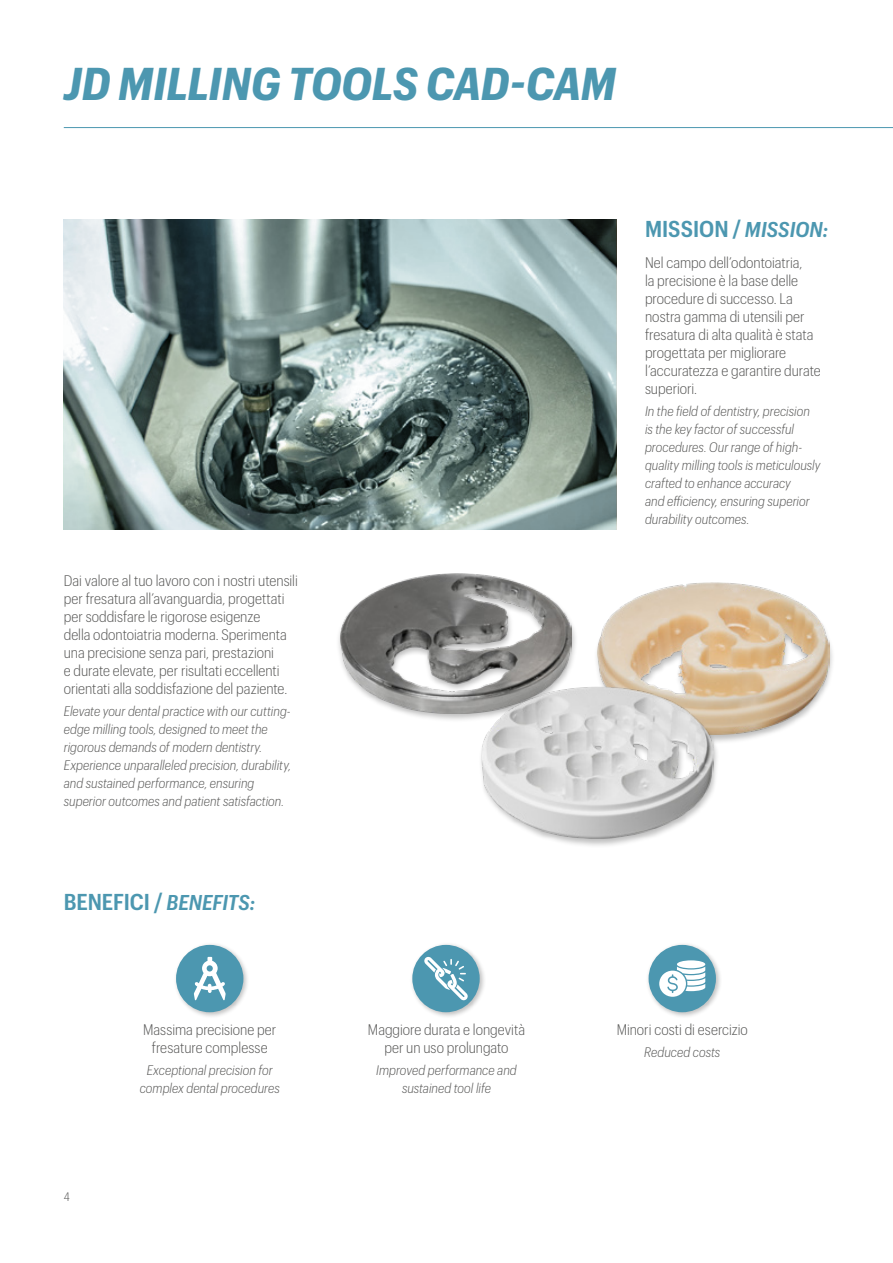
<style>
.page{position:relative;width:893px;height:1263px;background:#fff}
.page>*{position:absolute;margin:0;border:0;box-sizing:border-box;transform-origin:0 0}
.t1{font:italic 700 45px "Graphik Compact";letter-spacing:-.01em;color:#4c97b0}
.t2{font:600 22.5px "Graphik Compact";letter-spacing:-.005em;color:#4c97b0}
.t3{font:300 15px/18px "Graphik Compact";color:#575756}
.t4{font:italic 300 13.5px/18px "Graphik Compact";letter-spacing:.005em;color:#575756}
.t5{font:300 12px "Graphik Compact";color:#575756}
.s1{font-style:italic;font-size:21px}
</style>
<div class="page">
<hr style="left:64px;top:127px;width:829px;height:1px;background:#4c97b0">
<div style="left:173px;top:942px;width:77px;height:76px;background:#000;opacity:.25"></div>
<div style="left:176px;top:945px;width:67px;height:67px;background:#4c97b0;border-radius:50%"></div>
<svg style="left:194px;top:957px;width:32px;height:43px"></svg>
<div style="left:409px;top:942px;width:77px;height:76px;background:#000;opacity:.25"></div>
<div style="left:412px;top:945px;width:68px;height:67px;background:#4c97b0;border-radius:50%"></div>
<svg style="left:424px;top:956px;width:44px;height:44px"></svg>
<div style="left:645px;top:942px;width:77px;height:76px;background:#000;opacity:.25"></div>
<div style="left:649px;top:945px;width:67px;height:67px;background:#4c97b0;border-radius:50%"></div>
<div style="left:677px;top:960px;width:28px;height:8px;background:#fff;border-radius:50%"></div>
<svg style="left:659px;top:966px;width:46px;height:31px"></svg>
<div style="left:336px;top:572px;width:242px;height:151px;background:#000;opacity:.26"></div>
<img style="left:340px;top:574px;width:232px;height:139px">
<div style="left:593px;top:581px;width:242px;height:163px;background:#000;opacity:.26"></div>
<img style="left:597px;top:583px;width:232px;height:151px">
<div style="left:478px;top:685px;width:242px;height:162px;background:#000;opacity:.26"></div>
<img style="left:482px;top:686px;width:231px;height:152px">
<svg style="left:63px;top:219px;width:553px;height:310px;background:#849693"></svg>
<h1 class="t1" style="left:64px;top:51px;width:554px">JD MILLING TOOLS CAD-CAM</h1>
<p class="t3" style="left:64px;top:570px;width:235px">Dai valore al tuo lavoro con i nostri utensili per fresatura all’avanguardia, progettati per soddisfare le rigorose esigenze<br>della odontoiatria moderna. Sperimenta una precisione senza pari, prestazioni<br>e durate elevate, per risultati eccellenti orientati alla soddisfazione del paziente.</p>
<p class="t4" style="left:64px;top:701px;width:229px">Elevate your dental practice with our cutting&shy;edge milling tools, designed to meet the rigorous demands of modern dentistry.<br>Experience unparalleled precision, durability, and sustained performance, ensuring superior outcomes and patient satisfaction.</p>
<h2 class="t2" style="left:64px;top:885px;width:193px">BENEFICI / <span class="s1">BENEFITS:</span></h2>
<h2 class="t2" style="left:645px;top:213px;width:185px">MISSION / <span class="s1">MISSION:</span></h2>
<p class="t3" style="left:645px;top:253px;width:177px">Nel campo dell’odontoiatria,<br>la precisione è la base delle procedure di successo. La nostra gamma di utensili per fresatura di alta qualità è stata progettata per migliorare l’accuratezza e garantire durate superiori.</p>
<p class="t4" style="left:645px;top:401px;width:177px">In the field of dentistry, precision is the key factor of successful procedures. Our range of high&shy;quality milling tools is meticulously crafted to enhance accuracy<br>and efficiency, ensuring superior durability outcomes.</p>
<p class="t5" style="left:64px;top:1188px;width:8px">4</p>
<p class="t3" style="left:143px;top:1019px;width:135px;text-align:center">Massima precisione per fresature complesse</p>
<p class="t4" style="left:140px;top:1060px;width:141px;text-align:center">Exceptional precision for complex dental procedures</p>
<p class="t3" style="left:368px;top:1019px;width:159px;text-align:center">Maggiore durata e longevità per un uso prolungato</p>
<p class="t4" style="left:376px;top:1060px;width:142px;text-align:center">Improved performance and sustained tool life</p>
<p class="t3" style="left:617px;top:1019px;width:133px">Minori costi di esercizio</p>
<p class="t4" style="left:644px;top:1042px;width:77px">Reduced costs</p>
</div>
